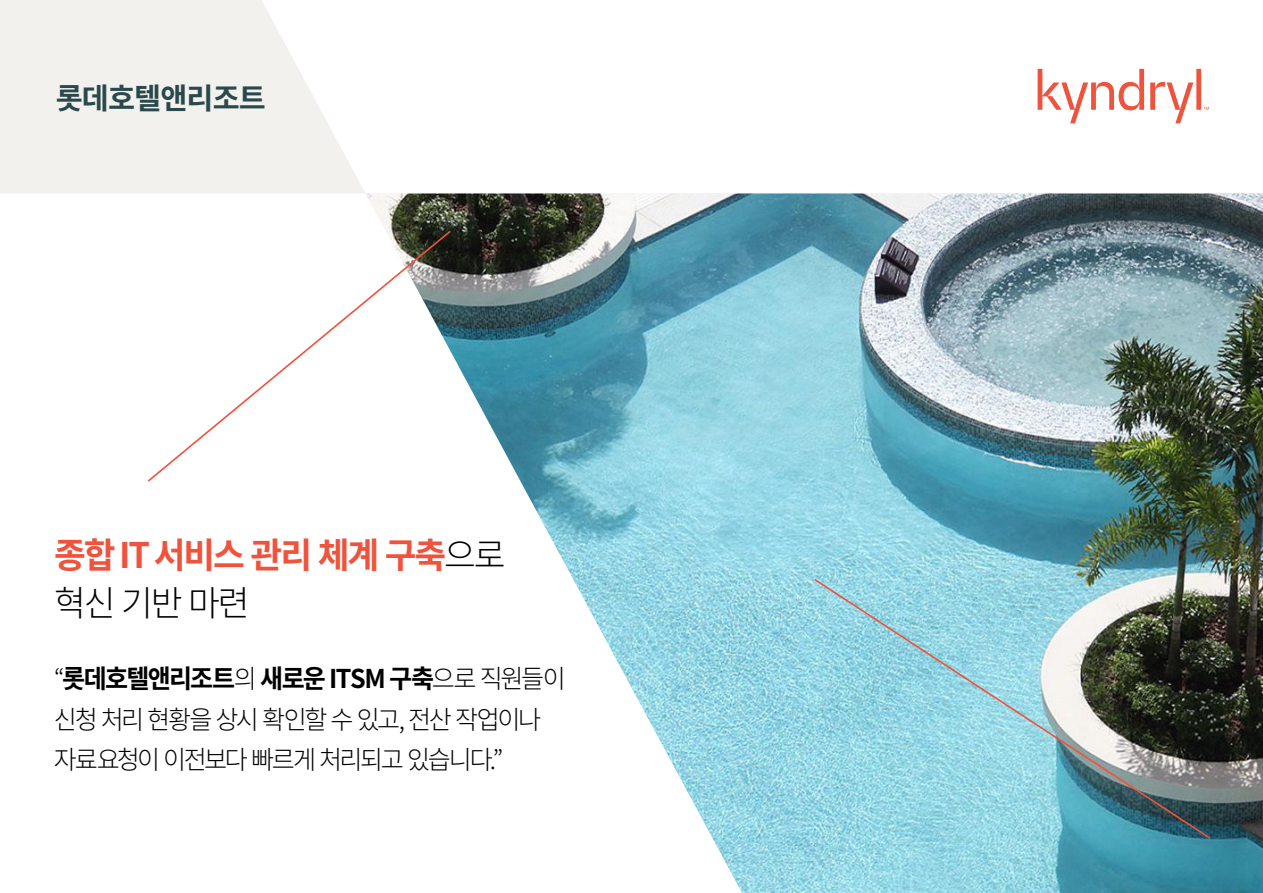
<style>
.page{position:relative;width:1263px;height:893px;background:#fff}
.page>*{position:absolute;margin:0;border:0;box-sizing:border-box;transform-origin:0 0}
.t1{font:700 35.25px/48px "Noto Sans KR";letter-spacing:-.06em;color:#f0533d}
.t2{font:700 29.4px "Noto Sans KR";letter-spacing:-.03em;color:#2a494c}
.t3{font:300 25.8px/40.5px "Noto Sans KR";letter-spacing:-.09em;color:#000}
.s1{font-weight:300;color:#000}
.s2{font-weight:700}
</style>
<div class="page">
<svg style="left:0;top:0;width:365px;height:193px;background:#f3f2f0"></svg>
<svg style="left:1037px;top:69px;width:172px;height:54px"></svg>
<img style="left:366px;top:193px;width:897px;height:700px">
<svg style="left:148px;top:229px;width:305px;height:254px"></svg>
<img style="left:812px;top:577px;width:400px;height:264px">
<p class="t2" style="left:56px;top:81px;width:212px">롯데호텔앤리조트</p>
<h1 class="t1" style="left:54px;top:532px;width:453px">종합 IT 서비스 관리 체계 구축<span class="s1">으로 혁신 기반 마련</span></h1>
<p class="t3" style="left:54px;top:659px;width:513px">“<span class="s2">롯데호텔앤리조트</span>의 <span class="s2">새로운 ITSM 구축</span>으로 직원들이 신청 처리 현황을 상시 확인할 수 있고, 전산 작업이나 자료요청이 이전보다 빠르게 처리되고 있습니다.”</p>
</div>
